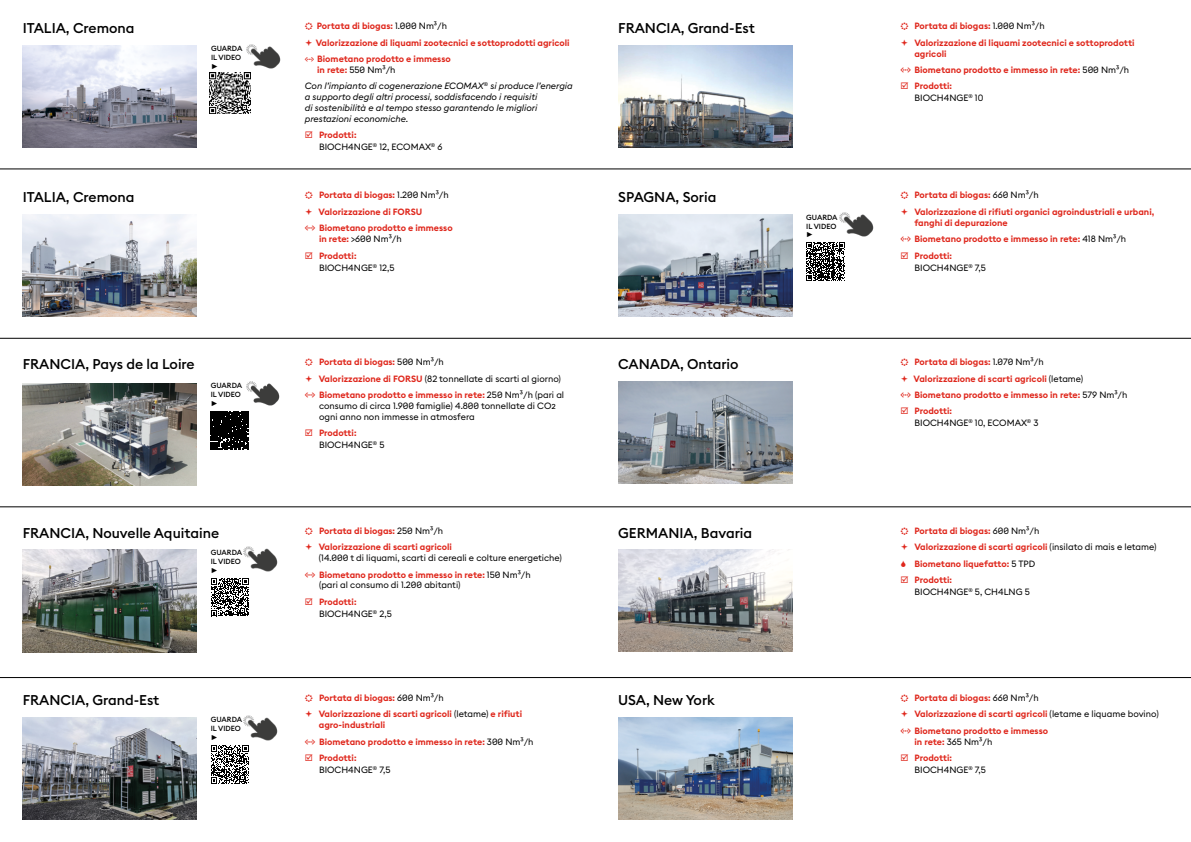
<style>
.page{position:relative;width:1191px;height:842px;background:#fff}
.page>*{position:absolute;margin:0;border:0;box-sizing:border-box;transform-origin:0 0}
.t1{font:500 14px "Euclid Square";color:#000}
.t2{font:600 9px/16.5px "Euclid Square";color:#df271c}
.t3{font:9px/12px "Euclid Square";color:#000}
.t4{font:italic 9px/10.8px "Euclid Square";color:#000}
.t5{font:500 7.4px/8.8px "Euclid Square";color:#000}
.t6{font:7.4px "Arial";color:#000}
.s1{font-weight:400;color:#000}
.s2{font-weight:600;font-style:normal;color:#df271c}
.s3{font-style:normal}
.s4{color:#df271c}
.s5{font-weight:600;color:#df271c}
</style>
<div class="page">
<img style="left:23px;top:550px;width:174px;height:102px">
<img style="left:23px;top:717px;width:174px;height:102px">
<img style="left:23px;top:45px;width:174px;height:103px">
<img style="left:23px;top:214px;width:174px;height:103px">
<img style="left:23px;top:383px;width:174px;height:102px">
<img style="left:618px;top:717px;width:174px;height:102px">
<img style="left:618px;top:214px;width:174px;height:103px">
<img style="left:618px;top:46px;width:174px;height:102px">
<img style="left:618px;top:381px;width:174px;height:102px">
<img style="left:618px;top:549px;width:174px;height:102px">
<svg style="left:211px;top:578px;width:38px;height:38px"></svg>
<svg style="left:211px;top:745px;width:38px;height:39px"></svg>
<svg style="left:211px;top:411px;width:37px;height:38px"></svg>
<svg style="left:806px;top:242px;width:38px;height:39px"></svg>
<hr style="left:0;top:169px;width:1191px;height:1px;background:#000">
<hr style="left:0;top:338px;width:1191px;height:1px;background:#000">
<hr style="left:0;top:507px;width:1191px;height:1px;background:#000">
<hr style="left:0;top:677px;width:1191px;height:1px;background:#000">
<img style="left:839px;top:212px;width:35px;height:25px">
<img style="left:243px;top:715px;width:35px;height:26px">
<img style="left:243px;top:546px;width:35px;height:26px">
<img style="left:246px;top:381px;width:34px;height:25px">
<img style="left:209px;top:72px;width:42px;height:42px">
<img style="left:246px;top:44px;width:35px;height:25px">
<p class="t2" style="left:316px;top:18px;width:255px">Portata di biogas: <span class="s1">1.000 Nm³/h<br></span>Valorizzazione di liquami zootecnici e sottoprodotti agricoli<br>Biometano prodotto e immesso</p>
<p class="t4" style="left:305px;top:62px;width:269px;line-height:16.5px;text-indent:12px"><span class="s2">in rete:</span> <span class="s3">550 Nm³/h<br></span>Con l’impianto di cogenerazione ECOMAX<sup>®</sup> si produce l’energia</p>
<p class="t4" style="left:305px;top:92px;width:234px;text-align:justify">a supporto degli altri processi, soddisfacendo i requisiti di sostenibilità e al tempo stesso garantendo le migliori prestazioni economiche.</p>
<p class="t3" style="left:319px;top:129px;width:125px;text-indent:-14px"><span class="s4">☑</span> <span class="s5">Prodotti:<br></span>BIOCH4NGE<sup>®</sup> 12, ECOMAX<sup>®</sup> 6</p>
<h1 class="t1" style="left:23px;top:19px;width:113px">ITALIA, Cremona</h1>
<h1 class="t1" style="left:618px;top:19px;width:138px">FRANCIA, Grand-Est</h1>
<p class="t5" style="left:211px;top:44px;width:33px">GUARDA<br>IL VIDEO</p>
<p class="t6" style="left:211px;top:61px;width:9px">►</p>
<p class="t2" style="left:914px;top:18px;width:222px">Portata di biogas: <span class="s1">1.000 Nm³/h<br></span>Valorizzazione di liquami zootecnici e sottoprodotti</p>
<p class="t2" style="left:914px;top:45px;width:216px">agricoli<br>Biometano prodotto e immesso in rete: <span class="s1">500 Nm³/h</span></p>
<p class="t3" style="left:914px;top:80px;width:70px;text-indent:-14px"><span class="s4">☑</span> <span class="s5">Prodotti:<br></span>BIOCH4NGE<sup>®</sup> 10</p>
<p class="t2" style="left:319px;top:187px;width:136px">Portata di biogas: <span class="s1">1.200 Nm³/h<br></span>Valorizzazione di FORSU<br>Biometano prodotto e immesso</p>
<p class="t3" style="left:319px;top:233px;width:84px"><span class="s5">in rete:</span> &gt;600 Nm³/h</p>
<p class="t3" style="left:319px;top:249px;width:77px;text-indent:-14px"><span class="s4">☑</span> <span class="s5">Prodotti:<br></span>BIOCH4NGE<sup>®</sup> 12,5</p>
<h1 class="t1" style="left:23px;top:188px;width:113px">ITALIA, Cremona</h1>
<h1 class="t1" style="left:618px;top:188px;width:100px">SPAGNA, Soria</h1>
<p class="t5" style="left:806px;top:213px;width:33px">GUARDA<br>IL VIDEO</p>
<p class="t6" style="left:806px;top:230px;width:9px">►</p>
<p class="t2" style="left:914px;top:187px;width:241px">Portata di biogas: <span class="s1">660 Nm³/h<br></span>Valorizzazione di rifiuti organici agroindustriali e urbani,</p>
<p class="t2" style="left:914px;top:214px;width:213px">fanghi di depurazione<br>Biometano prodotto e immesso in rete: <span class="s1">418 Nm³/h</span></p>
<p class="t3" style="left:914px;top:249px;width:73px;text-indent:-14px"><span class="s4">☑</span> <span class="s5">Prodotti:<br></span>BIOCH4NGE<sup>®</sup> 7,5</p>
<p class="t2" style="left:319px;top:354px;width:247px">Portata di biogas: <span class="s1">500 Nm³/h<br></span>Valorizzazione di FORSU <span class="s1">(82 tonnellate di scarti al giorno)<br></span>Biometano prodotto e immesso in rete: <span class="s1">250 Nm³/h (pari al</span></p>
<p class="t3" style="left:319px;top:400px;width:238px;line-height:10.8px">consumo di circa 1.900 famiglie) 4.800 tonnellate di CO2 ogni anno non immesse in atmosfera</p>
<p class="t3" style="left:319px;top:427px;width:67px;text-indent:-14px"><span class="s4">☑</span> <span class="s5">Prodotti:<br></span>BIOCH4NGE<sup>®</sup> 5</p>
<h1 class="t1" style="left:23px;top:355px;width:173px">FRANCIA, Pays de la Loire</h1>
<h1 class="t1" style="left:618px;top:355px;width:122px">CANADA, Ontario</h1>
<p class="t5" style="left:211px;top:381px;width:33px">GUARDA<br>IL VIDEO</p>
<p class="t6" style="left:211px;top:399px;width:9px">►</p>
<p class="t2" style="left:913px;top:354px;width:215px">Portata di biogas: <span class="s1">1.070 Nm³/h<br></span>Valorizzazione di scarti agricoli <span class="s1">(letame)<br></span>Biometano prodotto e immesso in rete: <span class="s1">579 Nm³/h</span></p>
<p class="t3" style="left:914px;top:405px;width:126px;text-indent:-14px"><span class="s4">☑</span> <span class="s5">Prodotti:<br></span>BIOCH4NGE<sup>®</sup> 10, ECOMAX<sup>®</sup> 3</p>
<p class="t2" style="left:319px;top:523px;width:135px">Portata di biogas: <span class="s1">250 Nm³/h<br></span>Valorizzazione di scarti agricoli</p>
<p class="t3" style="left:319px;top:550px;width:245px;line-height:16.5px">(14.000 t di liquami, scarti di cereali e colture energetiche)<br><span class="s5">Biometano prodotto e immesso in rete:</span> 150 Nm³/h</p>
<p class="t3" style="left:319px;top:579px;width:143px">(pari al consumo di 1.200 abitanti)</p>
<p class="t3" style="left:319px;top:596px;width:74px;text-indent:-14px"><span class="s4">☑</span> <span class="s5">Prodotti:<br></span>BIOCH4NGE<sup>®</sup> 2,5</p>
<h1 class="t1" style="left:23px;top:524px;width:198px">FRANCIA, Nouvelle Aquitaine</h1>
<h1 class="t1" style="left:618px;top:524px;width:135px">GERMANIA, Bavaria</h1>
<p class="t5" style="left:211px;top:548px;width:33px">GUARDA<br>IL VIDEO</p>
<p class="t6" style="left:211px;top:566px;width:9px">►</p>
<p class="t2" style="left:914px;top:523px;width:244px">Portata di biogas: <span class="s1">600 Nm³/h<br></span>Valorizzazione di scarti agricoli <span class="s1">(insilato di mais e letame)<br></span>Biometano liquefatto: <span class="s1">5 TPD</span></p>
<p class="t3" style="left:914px;top:574px;width:117px;text-indent:-14px"><span class="s4">☑</span> <span class="s5">Prodotti:<br></span>BIOCH4NGE<sup>®</sup> 5, CH4LNG 5</p>
<h1 class="t1" style="left:23px;top:691px;width:138px">FRANCIA, Grand-Est</h1>
<h1 class="t1" style="left:618px;top:691px;width:98px">USA, New York</h1>
<p class="t2" style="left:914px;top:690px;width:246px">Portata di biogas: <span class="s1">660 Nm³/h<br></span>Valorizzazione di scarti agricoli <span class="s1">(letame e liquame bovino)<br></span>Biometano prodotto e immesso</p>
<p class="t3" style="left:914px;top:735px;width:79px"><span class="s5">in rete:</span> 365 Nm³/h</p>
<p class="t3" style="left:914px;top:752px;width:73px;text-indent:-14px"><span class="s4">☑</span> <span class="s5">Prodotti:<br></span>BIOCH4NGE<sup>®</sup> 7,5</p>
<p class="t2" style="left:319px;top:690px;width:205px">Portata di biogas: <span class="s1">600 Nm³/h<br></span>Valorizzazione di scarti agricoli <span class="s1">(letame)</span> e rifiuti</p>
<p class="t2" style="left:319px;top:717px;width:216px">agro-industriali<br>Biometano prodotto e immesso in rete: <span class="s1">300 Nm³/h</span></p>
<p class="t3" style="left:319px;top:752px;width:73px;text-indent:-14px"><span class="s4">☑</span> <span class="s5">Prodotti:<br></span>BIOCH4NGE<sup>®</sup> 7,5</p>
<p class="t5" style="left:211px;top:715px;width:33px">GUARDA<br>IL VIDEO</p>
<p class="t6" style="left:211px;top:733px;width:9px">►</p>
</div>
